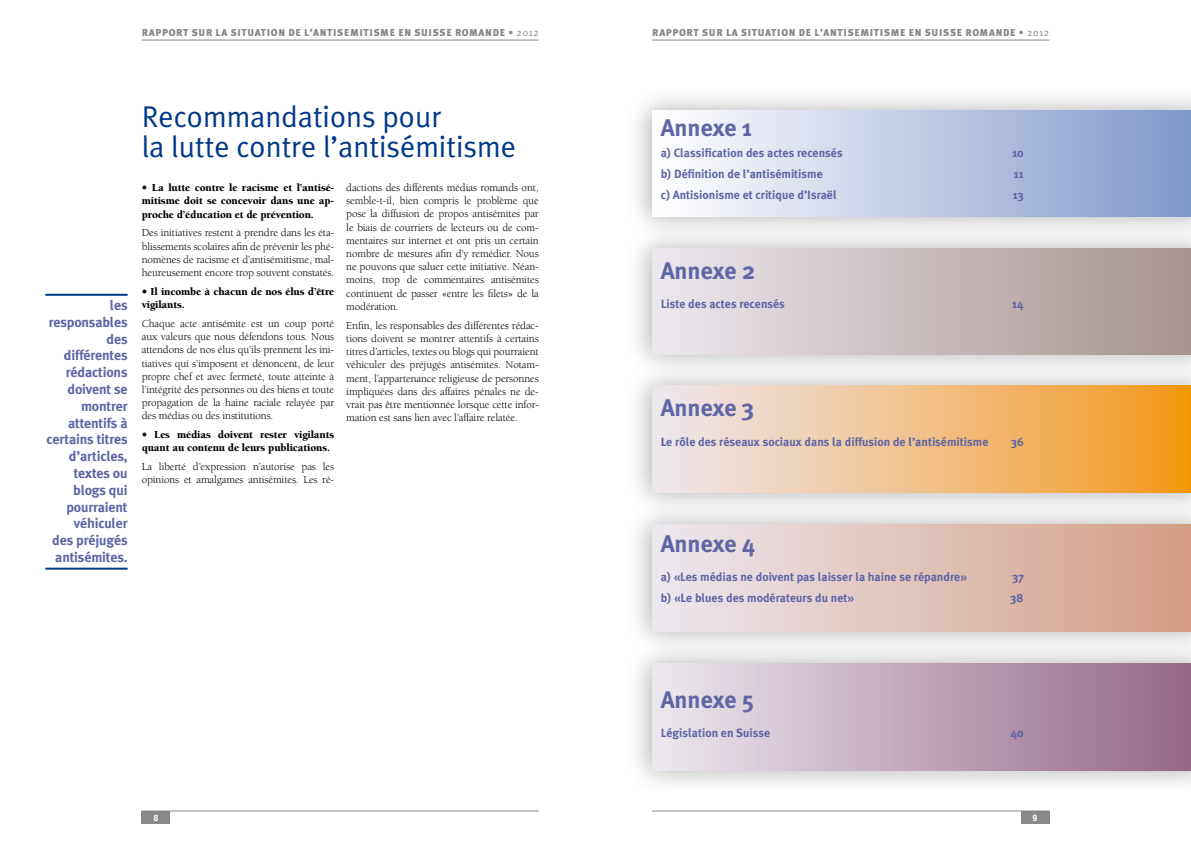
<style>
.page{position:relative;width:1191px;height:842px;background:#fff}
.page>*{position:absolute;margin:0;border:0;box-sizing:border-box;transform-origin:0 0}
.t1{font:30px/30px "Meta Plus Normal";color:#003888}
.t2{font:700 24px "Meta Plus";color:#5f65a5}
.t3{font:700 14px/16.8px "Meta Plus";letter-spacing:-.01em;color:#5f65a5;text-align:right}
.t4{font:700 12px "Meta Plus";color:#5f65a5}
.t5{font:11px/13.2px "Berkeley";letter-spacing:-.01em;color:#000;text-align:justify}
.t6{font:900 11px/13.2px "Berkeley";letter-spacing:-.01em;color:#000}
.t7{font:900 10px "Meta Plus";letter-spacing:.065em;color:#87888a}
.t8{font:700 condensed 9px "Helvetica Neue";color:#fff}
.s1{font-family:"Meta Plus Normal";font-weight:400}
</style>
<div class="page">
<div style="left:622px;top:222px;width:569px;height:157px;background:#000;opacity:.32"></div>
<div style="left:652px;top:248px;width:539px;height:106px;background:linear-gradient(to right,#ece7ee,#a5938d)"></div>
<div style="left:622px;top:359px;width:569px;height:158px;background:#000;opacity:.32"></div>
<div style="left:652px;top:386px;width:539px;height:107px;background:linear-gradient(to right,#eee8f5,#f4981a)"></div>
<div style="left:622px;top:498px;width:569px;height:158px;background:#000;opacity:.32"></div>
<div style="left:652px;top:524px;width:539px;height:107px;background:linear-gradient(to right,#ede8f0,#d49c82)"></div>
<div style="left:622px;top:637px;width:569px;height:158px;background:#000;opacity:.32"></div>
<div style="left:652px;top:663px;width:539px;height:107px;background:linear-gradient(to right,#ece7ef,#956785)"></div>
<div style="left:622px;top:84px;width:569px;height:157px;background:#000;opacity:.32"></div>
<div style="left:652px;top:110px;width:539px;height:107px;background:linear-gradient(to right,#fff,#7f98ca)"></div>
<hr style="left:142px;top:40px;width:397px;height:1px;background:#87888a">
<hr style="left:142px;top:811px;width:397px;height:1px;background:#87888a">
<div style="left:142px;top:811px;width:28px;height:12px;background:#87888a"></div>
<hr style="left:652px;top:40px;width:397px;height:1px;background:#87888a">
<hr style="left:652px;top:811px;width:397px;height:1px;background:#87888a">
<div style="left:1020px;top:811px;width:29px;height:12px;background:#87888a"></div>
<hr style="left:45px;top:294px;width:83px;height:2px;background:#003888">
<hr style="left:45px;top:568px;width:83px;height:2px;background:#003888">
<p class="t7" style="left:142px;top:27px;width:398px">RAPPORT SUR LA SITUATION DE L’ANTISEMITISME EN SUISSE ROMANDE • <span class="s1">2012</span></p>
<p class="t3" style="left:47px;top:297px;width:83px">les responsables des différentes rédactions doivent se montrer attentifs à certains titres d’articles, textes ou blogs qui pourraient véhiculer<br>des préjugés antisémites.</p>
<h1 class="t1" style="left:142px;top:101px;width:376px">Recommandations pour<br>la lutte contre l’antisémitisme</h1>
<p class="t6" style="left:142px;top:181px;width:194px;text-align:justify">• La lutte contre le racisme et l’antisé&shy;mitisme doit se concevoir dans une ap&shy;proche d’éducation et de prévention.</p>
<p class="t5" style="left:142px;top:227px;width:194px">Des initiatives restent à prendre dans les éta&shy;blissements scolaires afin de prévenir les phé&shy;nomènes de racisme et d’antisémitisme, mal&shy;heureusement encore trop souvent constatés.</p>
<p class="t6" style="left:142px;top:285px;width:194px">• Il incombe à chacun de nos élus d’être vigilants.</p>
<p class="t5" style="left:142px;top:317px;width:194px">Chaque acte antisémite est un coup porté aux valeurs que nous défendons tous. Nous attendons de nos élus qu’ils prennent les ini&shy;tiatives qui s’imposent et dénoncent, de leur propre chef et avec fermeté, toute atteinte à l’intégrité des personnes ou des biens et toute propagation de la haine raciale relayée par des médias ou des institutions.</p>
<p class="t6" style="left:142px;top:428px;width:194px">• Les médias doivent rester vigilants quant au contenu de leurs publications.</p>
<p class="t5" style="left:142px;top:460px;width:194px">La liberté d’expression n’autorise pas les opinions et amalgames antisémites. Les ré-</p>
<p class="t5" style="left:346px;top:181px;width:194px">dactions des différents médias romands ont, semble-t-il, bien compris le problème que pose la diffusion de propos antisémites par le biais de courriers de lecteurs ou de com&shy;mentaires sur internet et ont pris un certain nombre de mesures afin d’y remédier. Nous ne pouvons que saluer cette initiative. Néan&shy;moins, trop de commentaires antisémites continuent de passer «entre les filets» de la modération.</p>
<p class="t5" style="left:346px;top:319px;width:194px">Enfin, les responsables des différentes rédac&shy;tions doivent se montrer attentifs à certains titres d’articles, textes ou blogs qui pourraient véhiculer des préjugés antisémites. Notam&shy;ment, l’appartenance religieuse de personnes impliquées dans des affaires pénales ne de&shy;vrait pas être mentionnée lorsque cette infor&shy;mation est sans lien avec l’affaire relatée.</p>
<p class="t8" style="left:154px;top:812px;width:6px">8</p>
<p class="t7" style="left:652px;top:27px;width:398px">RAPPORT SUR LA SITUATION DE L’ANTISEMITISME EN SUISSE ROMANDE • <span class="s1">2012</span></p>
<h2 class="t2" style="left:660px;top:114px;width:93px">Annexe 1</h2>
<p class="t4" style="left:660px;top:146px;width:183px">a) Classification des actes recensés</p>
<p class="t4" style="left:1012px;top:146px;width:13px">10</p>
<p class="t4" style="left:660px;top:167px;width:164px">b) Définition de l’antisémitisme</p>
<p class="t4" style="left:1013px;top:167px;width:11px">11</p>
<p class="t4" style="left:660px;top:188px;width:177px">c) Antisionisme et critique d’Israël</p>
<p class="t4" style="left:1012px;top:188px;width:13px">13</p>
<h2 class="t2" style="left:660px;top:257px;width:96px">Annexe 2</h2>
<p class="t4" style="left:660px;top:297px;width:126px">Liste des actes recensés</p>
<p class="t4" style="left:1012px;top:297px;width:13px">14</p>
<h2 class="t2" style="left:660px;top:394px;width:95px">Annexe 3</h2>
<p class="t4" style="left:660px;top:435px;width:329px">Le rôle des réseaux sociaux dans la diffusion de l’antisémitisme</p>
<p class="t4" style="left:1011px;top:435px;width:14px">36</p>
<h2 class="t2" style="left:660px;top:529px;width:96px">Annexe 4</h2>
<p class="t4" style="left:660px;top:570px;width:307px">a) «Les médias ne doivent pas laisser la haine se répandre»</p>
<p class="t4" style="left:1012px;top:570px;width:13px">37</p>
<p class="t4" style="left:660px;top:591px;width:195px">b) «Le blues des modérateurs du net»</p>
<p class="t4" style="left:1010px;top:591px;width:15px">38</p>
<h2 class="t2" style="left:660px;top:686px;width:95px">Annexe 5</h2>
<p class="t4" style="left:660px;top:726px;width:111px">Législation en Suisse</p>
<p class="t4" style="left:1010px;top:726px;width:15px">40</p>
<p class="t8" style="left:1032px;top:812px;width:6px">9</p>
</div>
